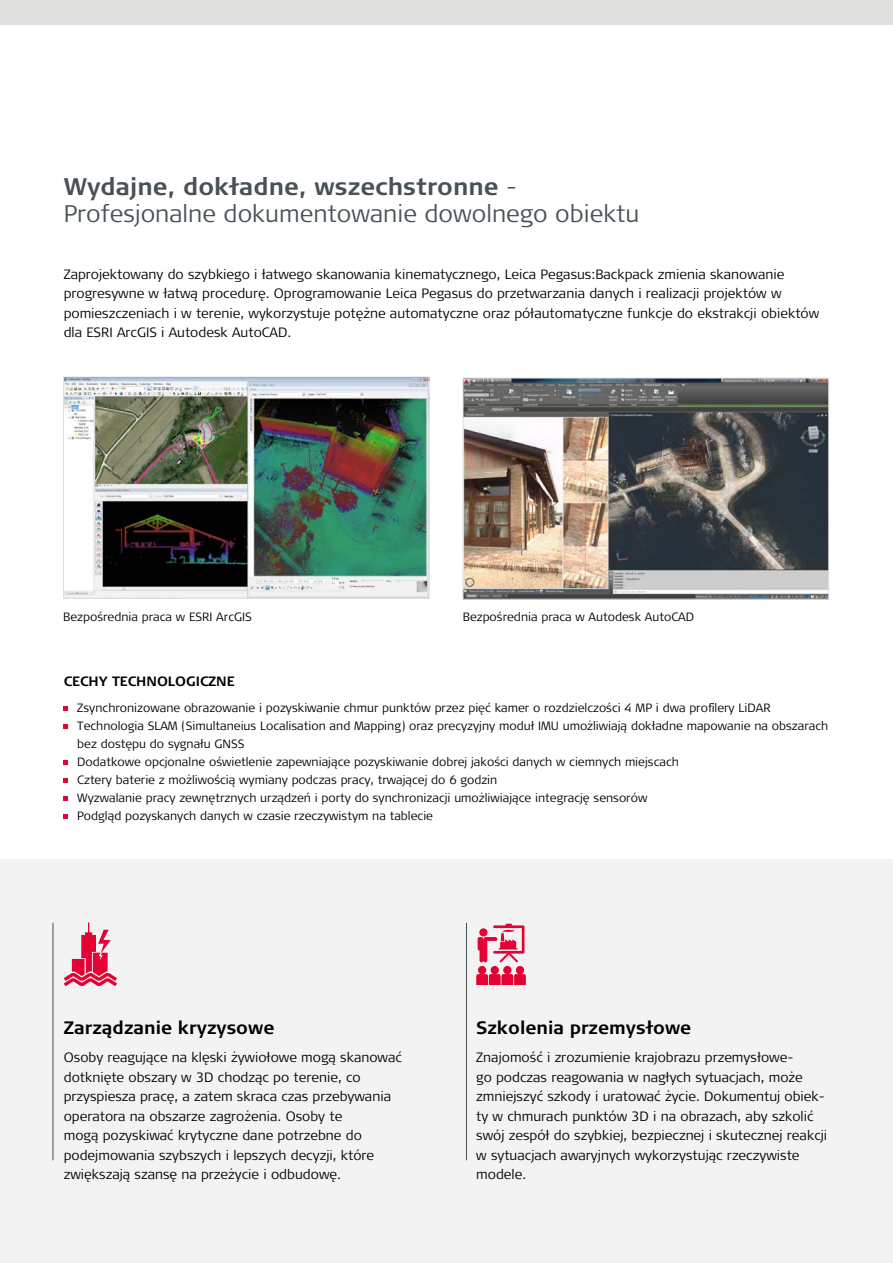
<style>
.page{position:relative;width:893px;height:1263px;background:#fff}
.page>*{position:absolute;margin:0;border:0;box-sizing:border-box;transform-origin:0 0}
.t1{font:300 24px/27px "Signa Pro";color:#485156}
.t2{font:700 18px "Signa Pro";color:#000}
.t3{font:300 13.5px/19.5px "Signa Pro";color:#000}
.t4{font:700 13.5px "Signa Pro";color:#000}
.t5{font:300 12px/18px "Signa Pro";color:#000}
.s1{font-weight:700}
</style>
<div class="page">
<div style="left:0;top:859px;width:893px;height:404px;background:#f3f3f3"></div>
<div style="left:0;top:0;width:893px;height:24px;background:#e0e0df"></div>
<div style="left:478px;top:966px;width:8px;height:8px;background:#e40134;border-radius:50%"></div>
<div style="left:491px;top:966px;width:8px;height:8px;background:#e40134;border-radius:50%"></div>
<div style="left:503px;top:966px;width:8px;height:8px;background:#e40134;border-radius:50%"></div>
<div style="left:516px;top:966px;width:8px;height:8px;background:#e40134;border-radius:50%"></div>
<svg style="left:476px;top:974px;width:50px;height:10px"></svg>
<svg style="left:478px;top:924px;width:46px;height:38px"></svg>
<svg style="left:64px;top:922px;width:53px;height:64px"></svg>
<svg style="left:64px;top:707px;width:4px;height:4px"></svg>
<svg style="left:64px;top:725px;width:4px;height:4px"></svg>
<svg style="left:64px;top:761px;width:4px;height:4px"></svg>
<svg style="left:64px;top:779px;width:4px;height:4px"></svg>
<svg style="left:64px;top:797px;width:4px;height:4px"></svg>
<svg style="left:64px;top:815px;width:4px;height:4px"></svg>
<img style="left:65px;top:379px;width:362px;height:217px">
<div style="left:63px;top:377px;width:366px;height:221px;border:1px solid #e0e0df"></div>
<img style="left:465px;top:380px;width:362px;height:217px">
<div style="left:463px;top:378px;width:366px;height:221px;border:1px solid #e0e0df"></div>
<hr style="left:466px;top:923px;width:1px;height:237px;background:#485156">
<hr style="left:53px;top:923px;width:1px;height:237px;background:#485156">
<h1 class="t1" style="left:64px;top:172px;width:577px"><span class="s1">Wydajne, dokładne, wszechstronne</span> -<br>Profesjonalne dokumentowanie dowolnego obiektu</h1>
<p class="t3" style="left:64px;top:264px;width:757px">Zaprojektowany do szybkiego i łatwego skanowania kinematycznego, Leica Pegasus:Backpack zmienia skanowanie progresywne w łatwą procedurę. Oprogramowanie Leica Pegasus do przetwarzania danych i realizacji projektów w pomieszczeniach i w terenie, wykorzystuje potężne automatyczne oraz półautomatyczne funkcje do ekstrakcji obiektów dla ESRI ArcGIS i Autodesk AutoCAD.</p>
<p class="t5" style="left:63px;top:607px;width:190px">Bezpośrednia praca w ESRI ArcGIS</p>
<p class="t5" style="left:463px;top:607px;width:233px">Bezpośrednia praca w Autodesk AutoCAD</p>
<p class="t4" style="left:64px;top:672px;width:172px">CECHY TECHNOLOGICZNE</p>
<p class="t5" style="left:77px;top:699px;width:752px">Zsynchronizowane obrazowanie i pozyskiwanie chmur punktów przez pięć kamer o rozdzielczości 4 MP i dwa profilery LiDAR Technologia SLAM (Simultaneius Localisation and Mapping) oraz precyzyjny moduł IMU umożliwiają dokładne mapowanie na obszarach bez dostępu do sygnału GNSS<br>Dodatkowe opcjonalne oświetlenie zapewniające pozyskiwanie dobrej jakości danych w ciemnych miejscach<br>Cztery baterie z możliwością wymiany podczas pracy, trwającej do 6 godzin<br>Wyzwalanie pracy zewnętrznych urządzeń i porty do synchronizacji umożliwiające integrację sensorów<br>Podgląd pozyskanych danych w czasie rzeczywistym na tablecie</p>
<h2 class="t2" style="left:64px;top:1015px;width:212px">Zarządzanie kryzysowe</h2>
<p class="t3" style="left:64px;top:1047px;width:340px">Osoby reagujące na klęski żywiołowe mogą skanować dotknięte obszary w 3D chodząc po terenie, co przyspiesza pracę, a zatem skraca czas przebywania operatora na obszarze zagrożenia. Osoby te<br>mogą pozyskiwać krytyczne dane potrzebne do podejmowania szybszych i lepszych decyzji, które zwiększają szansę na przeżycie i odbudowę.</p>
<h2 class="t2" style="left:476px;top:1015px;width:216px">Szkolenia przemysłowe</h2>
<p class="t3" style="left:476px;top:1047px;width:353px">Znajomość i zrozumienie krajobrazu przemysłowe-<br>go podczas reagowania w nagłych sytuacjach, może zmniejszyć szkody i uratować życie. Dokumentuj obiek&shy;ty w chmurach punktów 3D i na obrazach, aby szkolić swój zespół do szybkiej, bezpiecznej i skutecznej reakcji w sytuacjach awaryjnych wykorzystując rzeczywiste modele.</p>
</div>
